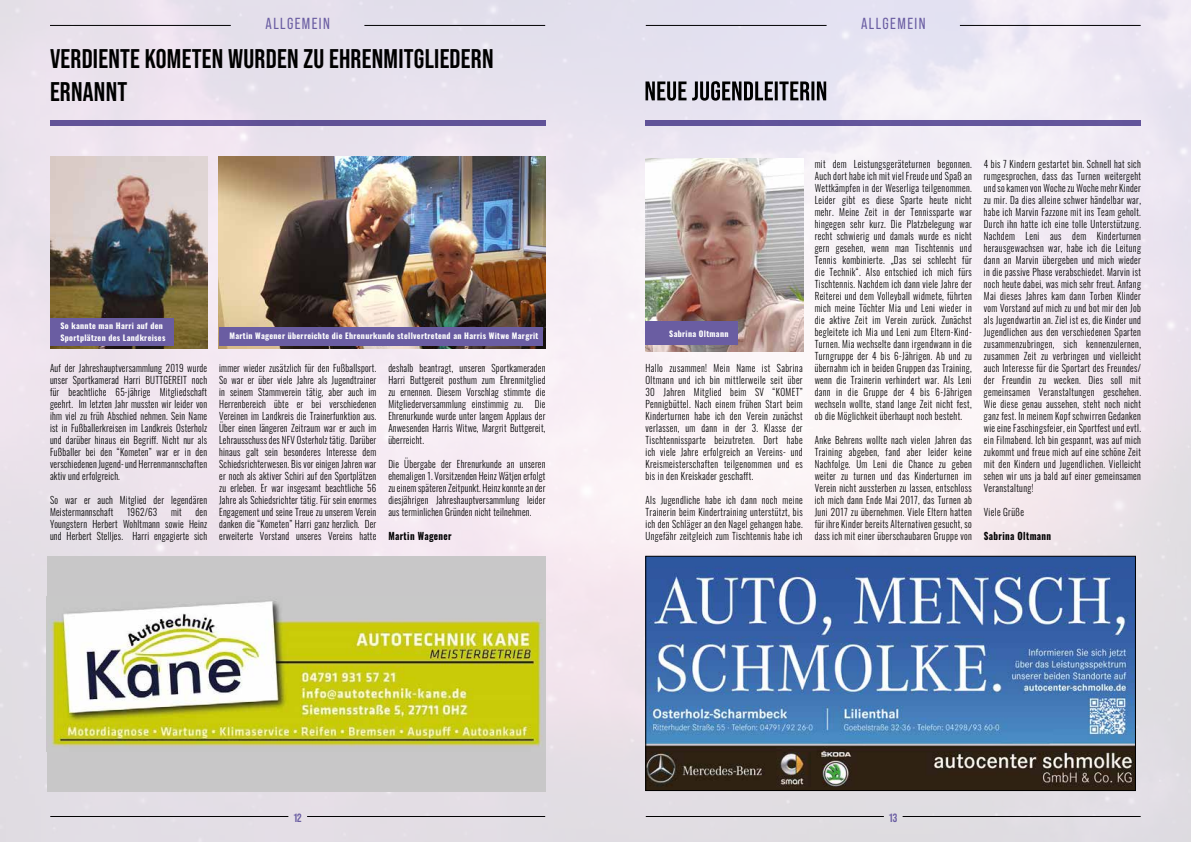
<style>
.page{position:relative;width:1191px;height:842px;background:#fff}
.page>*{position:absolute;margin:0;border:0;box-sizing:border-box;transform-origin:0 0}
.t1{font:700 27px/32.4px "Bebas Neue Pro";letter-spacing:.01em;color:#000}
.t2{font:16px "Bebas Neue Pro";letter-spacing:.09em;color:#6a5da2}
.t3{font:700 12px "Bebas Neue Pro";color:#6a5da2}
.t4{font:300 10px/12px "Oswald";letter-spacing:.025em;color:#020203;text-align:justify;scale:.91 1}
.t5{font:700 10px "Oswald";letter-spacing:.04em;color:#020203;scale:.91 1}
.t6{font:700 8px/12px "Oswald";letter-spacing:.04em;color:#fff}
</style>
<div class="page">
<img style="left:0;top:0;width:1191px;height:842px">
<hr style="left:50px;top:25px;width:181px;height:1px;background:#020203">
<hr style="left:364px;top:25px;width:181px;height:1px;background:#020203">
<hr style="left:50px;top:816px;width:238px;height:1px;background:#020203">
<hr style="left:307px;top:816px;width:238px;height:1px;background:#020203">
<div style="left:50px;top:120px;width:495px;height:6px;background:#615297"></div>
<img style="left:219px;top:156px;width:326px;height:192px">
<img style="left:50px;top:156px;width:158px;height:192px">
<div style="left:219px;top:327px;width:323px;height:18px;background:#6a5da2"></div>
<div style="left:50px;top:318px;width:123px;height:27px;background:#6a5da2"></div>
<hr style="left:960px;top:25px;width:180px;height:1px;background:#020203">
<hr style="left:646px;top:25px;width:180px;height:1px;background:#020203">
<hr style="left:646px;top:816px;width:238px;height:1px;background:#000">
<hr style="left:902px;top:816px;width:238px;height:1px;background:#020203">
<div style="left:645px;top:120px;width:496px;height:6px;background:#63559b"></div>
<img style="left:645px;top:158px;width:158px;height:193px">
<div style="left:645px;top:321px;width:93px;height:24px;background:#6a5da2"></div>
<svg style="left:645px;top:81px;width:181px;height:20px;background:#74737a"></svg>
<img style="left:647px;top:558px;width:486px;height:231px">
<div style="left:645px;top:556px;width:490px;height:235px;border:1px solid #000"></div>
<div style="left:47px;top:556px;width:498px;height:236px;background:#c8c7c8"></div>
<img style="left:51px;top:601px;width:491px;height:146px">
<h2 class="t2" style="left:265px;top:15px;width:66px">ALLGEMEIN</h2>
<h1 class="t1" style="left:50px;top:42px;width:445px">VERDIENTE KOMETEN WURDEN ZU EHRENMITGLIEDERN<br>ERNANNT</h1>
<p class="t6" style="left:60px;top:320px;width:106px">So kannte man Harri auf den<br>Sportplätzen des Landkreises</p>
<p class="t4" style="left:50px;top:361px;width:174px">Auf der Jahreshauptversammlung 2019 wurde unser Sportkamerad Harri BUTTGEREIT noch für beachtliche 65-jährige Mitgliedschaft geehrt. Im letzten Jahr mussten wir leider von ihm viel zu früh Abschied nehmen. Sein Name ist in Fußballerkreisen im Landkreis Osterholz und darüber hinaus ein Begriff. Nicht nur als Fußballer bei den “Kometen” war er in den verschiedenen Jugend- und Herrenmannschaften aktiv und erfolgreich.</p>
<p class="t4" style="left:50px;top:493px;width:174px">So war er auch Mitglied der legendären<br>Meistermannschaft</p>
<p class="t4" style="left:127px;top:505px;width:35px">1962/63</p>
<p class="t4" style="left:171px;top:505px;width:13px">mit</p>
<p class="t4" style="left:50px;top:505px;width:174px;text-indent:146px">den Youngstern Herbert Wohltmann sowie Heinz und Herbert Stelljes. Harri engagierte sich</p>
<p class="t6" style="left:229px;top:331px;width:310px">Martin Wagener überreichte die Ehrenurkunde stellvertretend an Harris Witwe Margrit</p>
<p class="t4" style="left:219px;top:361px;width:174px">immer wieder zusätzlich für den Fußballsport.<br>So war er über viele Jahre als Jugendtrainer in seinem Stammverein tätig, aber auch im Herrenbereich übte er bei verschiedenen Vereinen im Landkreis die Trainerfunktion aus.<br>Über einen längeren Zeitraum war er auch im Lehrausschuss des NFV Osterholz tätig. Darüber hinaus galt sein besonderes Interesse dem Schiedsrichterwesen. Bis vor einigen Jahren war er noch als aktiver Schiri auf den Sportplätzen zu erleben. Er war insgesamt beachtliche 56<br>Jahre als Schiedsrichter tätig. Für sein enormes Engagement und seine Treue zu unserem Verein danken die “Kometen” Harri ganz herzlich. Der erweiterte Vorstand unseres Vereins hatte</p>
<p class="t4" style="left:388px;top:361px;width:174px">deshalb beantragt, unseren Sportkameraden Harri Buttgereit posthum zum Ehrenmitglied zu ernennen. Diesem Vorschlag stimmte die Mitgliederversammlung einstimmig zu. Die Ehrenurkunde wurde unter langem Applaus der Anwesenden Harris Witwe, Margrit Buttgereit, überreicht.</p>
<p class="t4" style="left:388px;top:457px;width:174px">Die Übergabe der Ehrenurkunde an unseren ehemaligen 1. Vorsitzenden Heinz Wätjen erfolgt zu einem späteren Zeitpunkt. Heinz konnte an der diesjährigen Jahreshauptversammlung leider aus terminlichen Gründen nicht teilnehmen.</p>
<p class="t5" style="left:388px;top:531px;width:71px">Martin Wagener</p>
<h2 class="t2" style="left:861px;top:15px;width:66px">ALLGEMEIN</h2>
<p class="t6" style="left:669px;top:328px;width:61px">Sabrina Oltmann</p>
<p class="t4" style="left:645px;top:361px;width:174px">Hallo zusammen! Mein Name ist Sabrina Oltmann und ich bin mittlerweile seit über 30 Jahren Mitglied beim SV “KOMET” Pennigbüttel. Nach einem frühen Start beim Kinderturnen habe ich den Verein zunächst verlassen, um dann in der 3. Klasse der Tischtennissparte beizutreten. Dort habe ich viele Jahre erfolgreich an Vereins- und Kreismeisterschaften teilgenommen und es bis in den Kreiskader geschafft.</p>
<p class="t4" style="left:645px;top:493px;width:174px">Als Jugendliche habe ich dann noch meine Trainerin beim Kindertraining unterstützt, bis ich den Schläger an den Nagel gehangen habe.<br>Ungefähr zeitgleich zum Tischtennis habe ich</p>
<p class="t4" style="left:814px;top:157px;width:174px">mit dem Leistungsgeräteturnen begonnen.<br>Auch dort habe ich mit viel Freude und Spaß an Wettkämpfen in der Weserliga teilgenommen.<br>Leider gibt es diese Sparte heute nicht mehr. Meine Zeit in der Tennissparte war hingegen sehr kurz. Die Platzbelegung war recht schwierig und damals wurde es nicht gern gesehen, wenn man Tischtennis und Tennis kombinierte. „Das sei schlecht für die Technik“. Also entschied ich mich fürs Tischtennis. Nachdem ich dann viele Jahre der Reiterei und dem Volleyball widmete, führten mich meine Töchter Mia und Leni wieder in die aktive Zeit im Verein zurück. Zunächst begleitete ich Mia und Leni zum Eltern-Kind-Turnen. Mia wechselte dann irgendwann in die Turngruppe der 4 bis 6-Jährigen. Ab und zu übernahm ich in beiden Gruppen das Training, wenn die Trainerin verhindert war. Als Leni dann in die Gruppe der 4 bis 6-Jährigen wechseln wollte, stand lange Zeit nicht fest, ob die Möglichkeit überhaupt noch besteht.</p>
<p class="t4" style="left:814px;top:433px;width:174px">Anke Behrens wollte nach vielen Jahren das Training abgeben, fand aber leider keine Nachfolge. Um Leni die Chance zu geben weiter zu turnen und das Kinderturnen im Verein nicht aussterben zu lassen, entschloss ich mich dann Ende Mai 2017, das Turnen ab Juni 2017 zu übernehmen. Viele Eltern hatten für ihre Kinder bereits Alternativen gesucht, so dass ich mit einer überschaubaren Gruppe von</p>
<p class="t4" style="left:983px;top:157px;width:174px">4 bis 7 Kindern gestartet bin. Schnell hat sich rumgesprochen, dass das Turnen weitergeht und so kamen von Woche zu Woche mehr Kinder zu mir. Da dies alleine schwer händelbar war, habe ich Marvin Fazzone mit ins Team geholt.<br>Durch ihn hatte ich eine tolle Unterstützung.<br>Nachdem Leni aus dem Kinderturnen herausgewachsen war, habe ich die Leitung dann an Marvin übergeben und mich wieder in die passive Phase verabschiedet. Marvin ist noch heute dabei, was mich sehr freut. Anfang Mai dieses Jahres kam dann Torben Klinder vom Vorstand auf mich zu und bot mir den Job als Jugendwartin an. Ziel ist es, die Kinder und Jugendlichen aus den verschiedenen Sparten zusammenzubringen, sich kennenzulernen, zusammen Zeit zu verbringen und vielleicht auch Interesse für die Sportart des Freundes/ der Freundin zu wecken. Dies soll mit gemeinsamen Veranstaltungen geschehen.<br>Wie diese genau aussehen, steht noch nicht ganz fest. In meinem Kopf schwirren Gedanken wie eine Faschingsfeier, ein Sportfest und evtl. ein Filmabend. Ich bin gespannt, was auf mich zukommt und freue mich auf eine schöne Zeit mit den Kindern und Jugendlichen. Vielleicht sehen wir uns ja bald auf einer gemeinsamen Veranstaltung!</p>
<p class="t4" style="left:983px;top:505px;width:46px">Viele Grüße</p>
<p class="t5" style="left:983px;top:531px;width:76px">Sabrina Oltmann</p>
<p class="t3" style="left:294px;top:811px;width:9px">12</p>
<p class="t3" style="left:889px;top:811px;width:9px">13</p>
</div>
